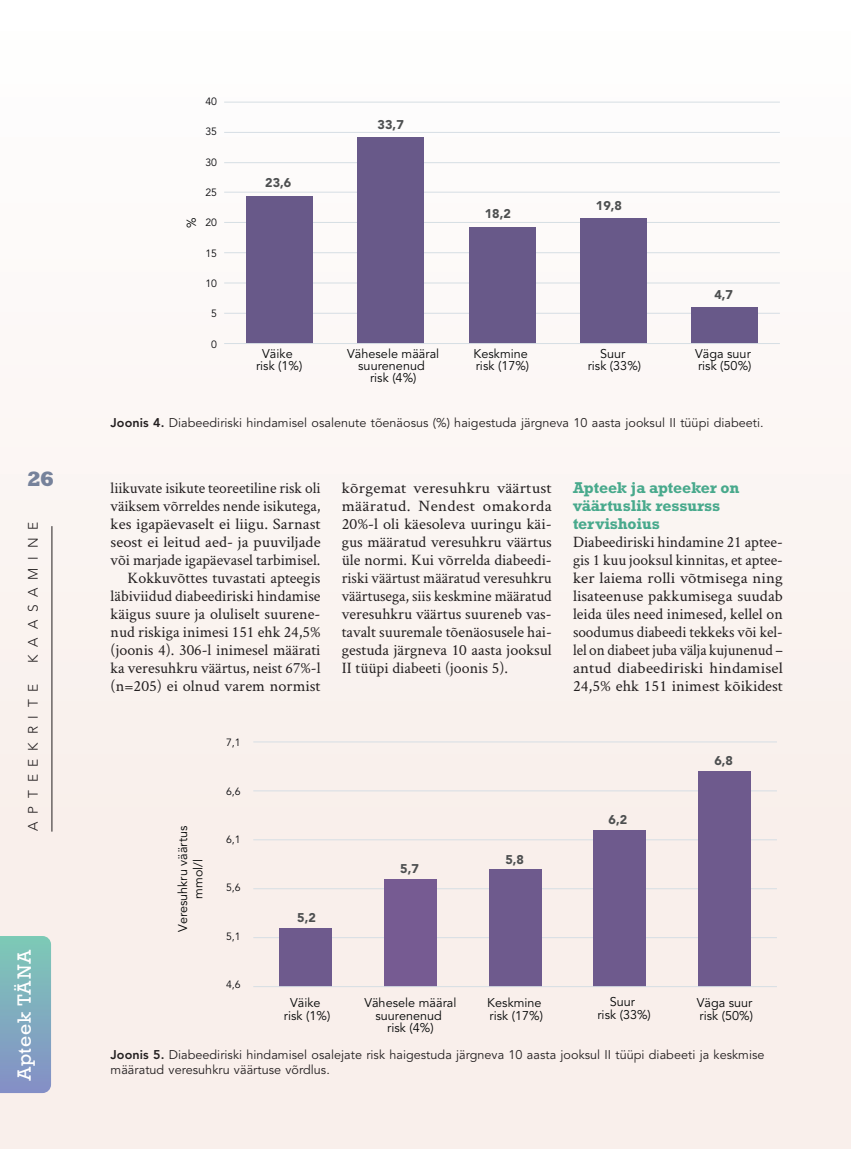
<style>
.page{position:relative;width:851px;height:1149px;background:#fff}
.page>*{position:absolute;margin:0;border:0;box-sizing:border-box;transform-origin:0 0}
.t1{font:800 21px "Rockwell Std";color:#76829b}
.t2{font:18px "Rockwell";letter-spacing:.04em;color:#fff}
.t3{font:15.9px/18px "Crimson Text";color:#231f20;text-align:right}
.t4{font:15.9px/18px "Crimson Text";color:#231f20;text-align:justify;scale:1.06 1}
.t5{font:700 15.9px/18px "Rockwell Std";letter-spacing:-.01em;color:#48a98c}
.t6{font:300 13.65px "Avenir LT Std";letter-spacing:.57em;color:#231f20}
.t7{font:12.6px/15.3px "Avenir LT Std";letter-spacing:.005em;color:#231f20}
.t8{font:12.6px/12.3px "Avenir LT Std";color:#030505;text-align:center}
.t9{font:900 12.6px "Avenir LT Std";color:#4d4f50}
.t10{font:10.5px "Avenir LT Std";color:#08080b}
.s1{font-weight:800}
</style>
<div class="page">
<div style="left:0;top:0;width:850px;height:1148px;background:#faf4f1"></div>
<svg style="left:0;top:936px;width:51px;height:156px;background:#80acbe"></svg>
<hr style="left:224px;top:313px;width:555px;height:1px;background:#d6dee4">
<hr style="left:224px;top:282px;width:555px;height:1px;background:#d6dee4">
<hr style="left:224px;top:252px;width:555px;height:1px;background:#d6dee4">
<hr style="left:224px;top:222px;width:555px;height:1px;background:#d6dee4">
<hr style="left:224px;top:192px;width:555px;height:1px;background:#d6dee4">
<hr style="left:224px;top:162px;width:555px;height:1px;background:#d6dee4">
<hr style="left:224px;top:132px;width:555px;height:1px;background:#d6dee4">
<hr style="left:224px;top:102px;width:555px;height:1px;background:#d6dee4">
<div style="left:246px;top:196px;width:67px;height:147px;background:#685989"></div>
<div style="left:358px;top:137px;width:66px;height:206px;background:#685989"></div>
<div style="left:468px;top:227px;width:67px;height:116px;background:#685989"></div>
<div style="left:580px;top:218px;width:66px;height:125px;background:#685989"></div>
<div style="left:691px;top:306px;width:66px;height:37px;background:#685989"></div>
<hr style="left:224px;top:343px;width:555px;height:1px;background:#d6dee4">
<hr style="left:253px;top:936px;width:523px;height:1px;background:#d6dee4">
<hr style="left:253px;top:888px;width:523px;height:1px;background:#d6dee4">
<hr style="left:253px;top:839px;width:523px;height:1px;background:#d6dee4">
<hr style="left:253px;top:790px;width:523px;height:1px;background:#d6dee4">
<hr style="left:253px;top:741px;width:523px;height:1px;background:#d6dee4">
<div style="left:279px;top:927px;width:53px;height:59px;background:#6e5a8d"></div>
<div style="left:384px;top:878px;width:52px;height:108px;background:#765b92"></div>
<div style="left:489px;top:868px;width:52px;height:118px;background:#6e5a8d"></div>
<div style="left:593px;top:829px;width:53px;height:157px;background:#6e5a8d"></div>
<div style="left:698px;top:771px;width:52px;height:215px;background:#6e5a8d"></div>
<hr style="left:253px;top:985px;width:523px;height:1px;background:#d6dee4">
<hr style="left:52px;top:526px;width:1px;height:305px;background:#231f20">
<h1 class="t1" style="left:27px;top:466px;width:29px">26</h1>
<p class="t6" style="left:25px;top:662px;width:142px;rotate:-90deg">kaasamine</p>
<p class="t6" style="left:25px;top:830px;width:149px;rotate:-90deg">aPteekrite</p>
<p class="t2" style="left:13px;top:1080px;width:133px;rotate:-90deg">Apteek TÄNA</p>
<p class="t8" style="left:185px;top:228px;width:12px;rotate:-90deg">%</p>
<p class="t10" style="left:205px;top:95px;width:13px">40</p>
<p class="t10" style="left:205px;top:125px;width:13px">35</p>
<p class="t10" style="left:205px;top:156px;width:13px">30</p>
<p class="t10" style="left:205px;top:186px;width:13px">25</p>
<p class="t10" style="left:205px;top:216px;width:13px">20</p>
<p class="t10" style="left:205px;top:247px;width:13px">15</p>
<p class="t10" style="left:205px;top:277px;width:13px">10</p>
<p class="t10" style="left:211px;top:307px;width:7px">5</p>
<p class="t10" style="left:211px;top:338px;width:7px">0</p>
<p class="t9" style="left:265px;top:175px;width:28px">23,6</p>
<p class="t9" style="left:377px;top:117px;width:28px">33,7</p>
<p class="t9" style="left:484px;top:205px;width:28px">18,2</p>
<p class="t9" style="left:595px;top:198px;width:28px">19,8</p>
<p class="t9" style="left:714px;top:287px;width:20px">4,7</p>
<p class="t8" style="left:256px;top:347px;width:48px">Väike risk (1%)</p>
<p class="t8" style="left:473px;top:347px;width:57px;text-align:left">Keskmine risk (17%)</p>
<p class="t8" style="left:587px;top:347px;width:55px">Suur<br>risk (33%)</p>
<p class="t8" style="left:695px;top:347px;width:58px;text-align:left">Väga suur risk (50%)</p>
<p class="t8" style="left:347px;top:347px;width:94px">Vähesele määral suurenenud<br>risk (4%)</p>
<p class="t7" style="left:111px;top:415px;width:654px"><span class="s1">Joonis 4.</span> Diabeediriski hindamisel osalenute tõenäosus (%) haigestuda järgneva 10 aasta jooksul II tüüpi diabeeti .</p>
<p class="t3" style="left:111px;top:478px;width:211px">liikuvate isikute teoreetiline risk oli väiksem võrreldes nende isikutega, kes igapäevaselt ei liigu. Sarnast seost ei leitud aed- ja puuviljade või marjade igapäevasel tarbimisel.<br>Kokkuvõttes tuvastati apteegis läbiviidud diabeediriski hindamise käigus suure ja oluliselt suurene&shy;nud riskiga inimesi 151 ehk 24,5% (joonis 4). 306-l inimesel määrati ka veresuhkru väärtus, neist 67%-l (n=205) ei olnud varem normist</p>
<p class="t4" style="left:342px;top:478px;width:199px">kõrgemat veresuhkru väärtust määratud. Nendest omakorda 20%-l oli käesoleva uuringu käi&shy;gus määratud veresuhkru väärtus üle normi. Kui võrrelda diabeedi&shy;riski väärtust määratud veresuhkru väärtusega, siis keskmine määratud veresuhkru väärtus suureneb vas&shy;tavalt suuremale tõenäosusele hai&shy;gestuda järgneva 10 aasta jooksul II tüüpi diabeeti (joonis 5).</p>
<p class="t5" style="left:573px;top:478px;width:168px">Apteek ja apteeker on väärtuslik ressurss tervishoius</p>
<p class="t3" style="left:573px;top:532px;width:211px;text-align:justify">Diabeediriski hindamine 21 aptee&shy;gis 1 kuu jooksul kinnitas, et aptee&shy;ker laiema rolli võtmisega ning lisateenuse pakkumisega suudab leida üles need inimesed, kellel on soodumus di abeedi tekkeks või kel&shy;lel on diabeet juba välja kujunenud – antud diabeediriski hindamise l 24,5% ehk 151 inimest kõikidest</p>
<p class="t8" style="left:175px;top:931px;width:108px;line-height:15.3px;rotate:-90deg">Veresuhkru väärtus mmol/l</p>
<p class="t10" style="left:226px;top:736px;width:16px">7,1</p>
<p class="t10" style="left:226px;top:784px;width:16px">6,6</p>
<p class="t10" style="left:226px;top:833px;width:16px">6,1</p>
<p class="t10" style="left:226px;top:881px;width:16px">5,6</p>
<p class="t10" style="left:226px;top:929px;width:16px">5,1</p>
<p class="t10" style="left:226px;top:978px;width:16px">4,6</p>
<p class="t9" style="left:297px;top:909px;width:20px">5,2</p>
<p class="t9" style="left:400px;top:860px;width:20px">5,7</p>
<p class="t9" style="left:505px;top:851px;width:20px">5,8</p>
<p class="t9" style="left:608px;top:812px;width:20px">6,2</p>
<p class="t9" style="left:714px;top:752px;width:20px">6,8</p>
<p class="t8" style="left:284px;top:996px;width:48px">Väike risk (1%)</p>
<p class="t8" style="left:487px;top:996px;width:57px;text-align:left">Keskmine risk (17%)</p>
<p class="t8" style="left:597px;top:995px;width:55px">Suur<br>risk (33%)</p>
<p class="t8" style="left:696px;top:996px;width:58px;text-align:left">Väga suur risk (50%)</p>
<p class="t8" style="left:364px;top:996px;width:94px">Vähesele määral suurenenud<br>risk (4%)</p>
<p class="t7" style="left:111px;top:1047px;width:655px"><span class="s1">Joonis 5.</span> Diabeediriski hindamisel osalejate risk haigestuda järgneva 10 aasta jooksul II tüüpi diabeeti ja keskmise määratud veresuhkru väärtuse võrdlus .</p>
</div>
